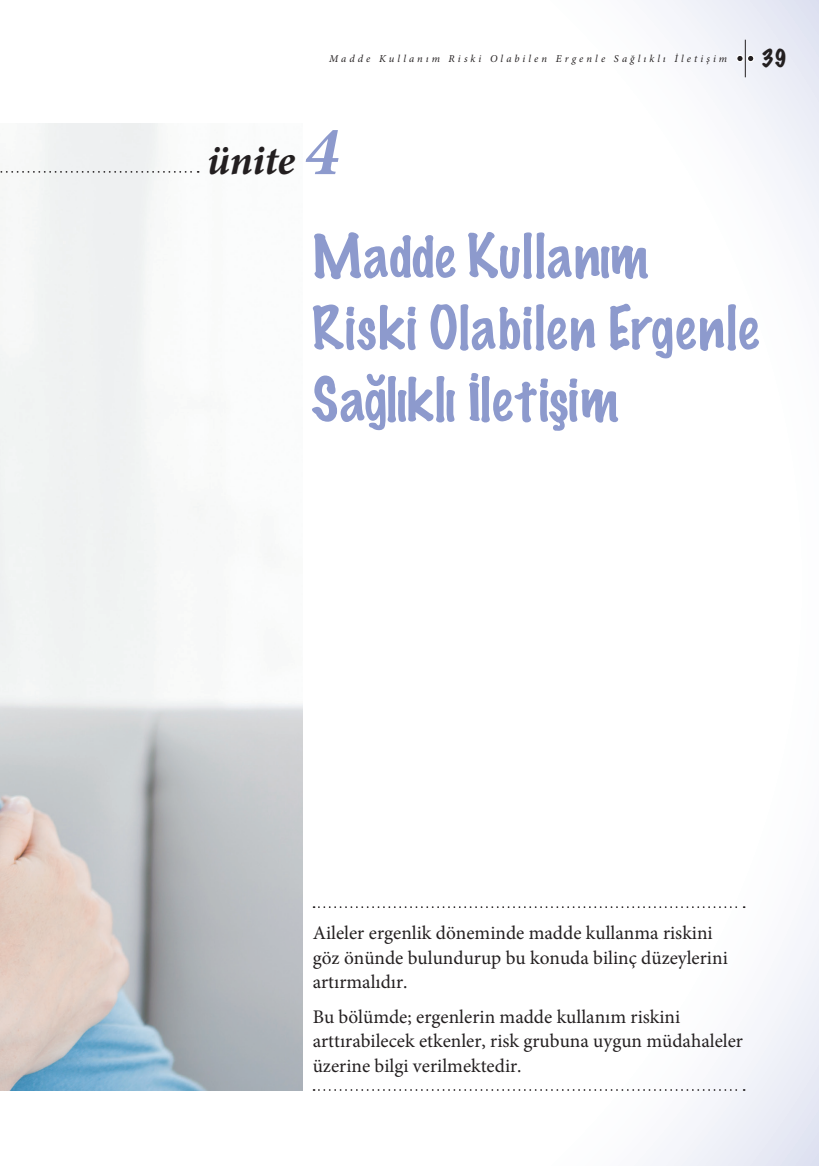
<style>
.page{position:relative;width:819px;height:1166px;background:#fff}
.page>*{position:absolute;margin:0;border:0;box-sizing:border-box;transform-origin:0 0}
.t1{font:100 54.25px/71.8px "Marker Felt";letter-spacing:.015em;color:#8d9acd}
.t2{font:italic 700 42px "Minion Pro";letter-spacing:-.01em;color:#231f20}
.t3{font:100 22.75px "Marker Felt";color:#231f20}
.t4{font:19.25px/24.5px "Minion Pro";color:#231f20}
.t5{font:italic 10.5px "Minion Pro";letter-spacing:.295em;color:#231f20}
.s1{font-size:70px;color:#8d9acd}
</style>
<div class="page">
<hr style="left:745px;top:40px;width:1px;height:37px;background:#231f20">
<div style="left:736px;top:55px;width:7px;height:7px;background:#231f20;border-radius:50%"></div>
<div style="left:736px;top:55px;width:7px;height:7px;border:1px solid #fff;border-radius:50%"></div>
<svg style="left:747px;top:55px;width:6px;height:7px"></svg>
<div style="left:746px;top:55px;width:8px;height:7px;border:1px solid #fff;border-radius:50%"></div>
<img style="left:0;top:123px;width:303px;height:968px">
<svg style="left:313px;top:906px;width:431px;height:2px"></svg>
<svg style="left:313px;top:1089px;width:431px;height:2px"></svg>
<svg style="left:0;top:171px;width:199px;height:2px"></svg>
<p class="t5" style="left:329px;top:51px;width:399px">Madde Kullanım Riski Olabilen Ergenle Sağlıklı İletişim</p>
<p class="t3" style="left:761px;top:40px;width:27px">39</p>
<h2 class="t2" style="left:207px;top:131px;width:133px">ünite <span class="s1">4</span></h2>
<h1 class="t1" style="left:311px;top:219px;width:448px">Madde Kullanım<br>Riski Olabilen Ergenle<br>Sağlıklı İletişim</h1>
<p class="t4" style="left:313px;top:921px;width:416px">Aileler ergenlik döneminde madde kullanma riskini göz önünde bulundurup bu konuda bilinç düzeylerini artırmalıdır.</p>
<p class="t4" style="left:313px;top:1004px;width:432px">Bu bölümde; ergenlerin madde kullanım riskini arttırabilecek etkenler, risk grubuna uygun müdahaleler üzerine bilgi verilmektedir.</p>
</div>
